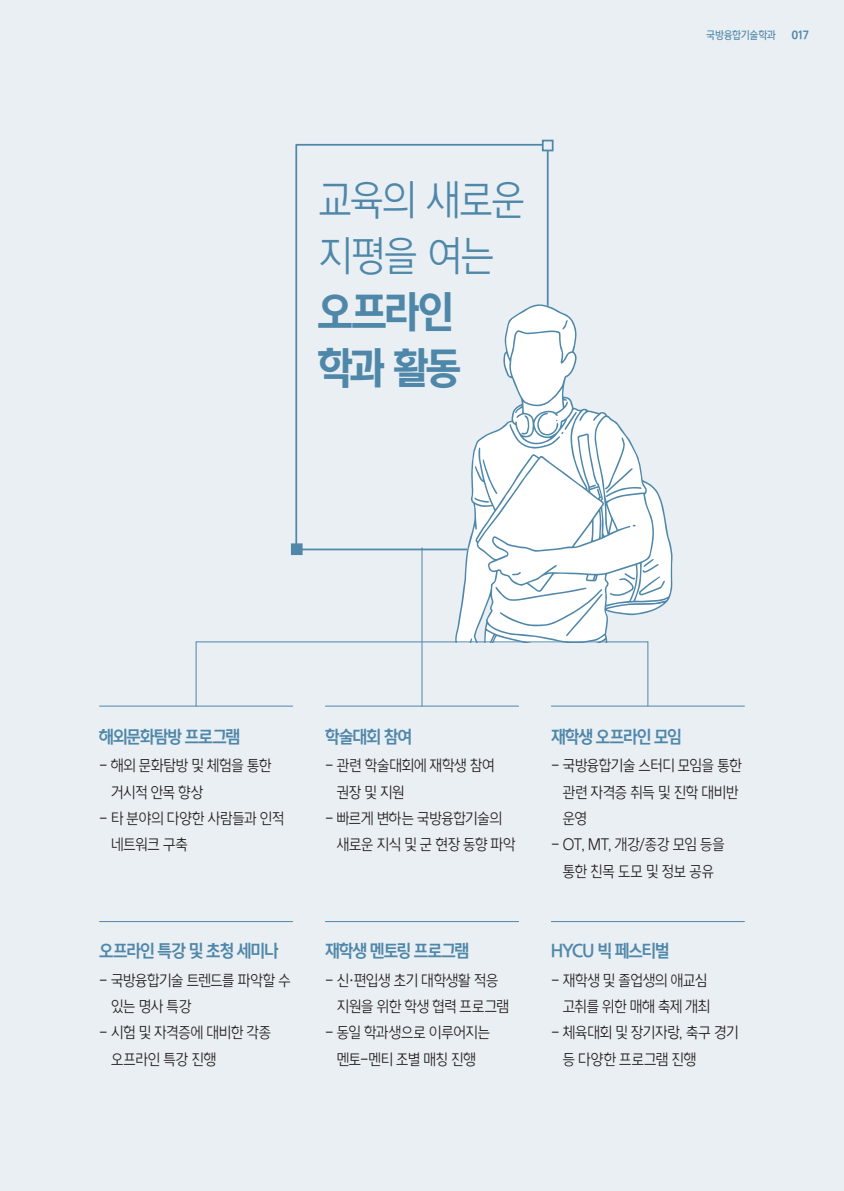
<style>
.page{position:relative;width:844px;height:1191px;background:#fff}
.page>*{position:absolute;margin:0;border:0;box-sizing:border-box;transform-origin:0 0}
.t1{font:40.25px "HYCU Gothic L";letter-spacing:-.055em;color:#4f87a9}
.t2{font:40.25px "HYCU Gothic EB";letter-spacing:-.045em;color:#4f87a9}
.t3{font:16.62px "HYCU Gothic B";letter-spacing:-.04em;color:#4f87a9}
.t4{font:16.62px "HYCU Gothic B";letter-spacing:-.06em;color:#4f87a9}
.t5{font:14.88px/26.2px "HYCU Gothic L";letter-spacing:-.04em;color:#231f20}
.t6{font:10.5px "HYCU Gothic M";letter-spacing:-.02em;color:#4f87a9}
.t7{font:10.5px "HYCU Gothic EB";color:#4f87a9}
</style>
<div class="page">
<div style="left:0;top:0;width:843px;height:1191px;background:#eaeff4"></div>
<div style="left:295px;top:144px;width:253px;height:406px;border:2px solid #4f87a9"></div>
<hr style="left:421px;top:548px;width:1px;height:158px;background:#4f87a9">
<hr style="left:196px;top:642px;width:1px;height:64px;background:#4f87a9">
<hr style="left:647px;top:642px;width:1px;height:64px;background:#4f87a9">
<hr style="left:99px;top:921px;width:193px;height:1px;background:#4f87a9">
<hr style="left:325px;top:921px;width:193px;height:1px;background:#4f87a9">
<hr style="left:551px;top:921px;width:193px;height:1px;background:#4f87a9">
<hr style="left:99px;top:706px;width:193px;height:1px;background:#4f87a9">
<hr style="left:325px;top:706px;width:193px;height:1px;background:#4f87a9">
<hr style="left:551px;top:706px;width:193px;height:1px;background:#4f87a9">
<div style="left:291px;top:543px;width:11px;height:12px;background:#4f87a9"></div>
<div style="left:541px;top:140px;width:12px;height:11px;background:#eaeff4;border:2px solid #4f87a9"></div>
<svg style="left:455px;top:304px;width:217px;height:338px"></svg>
<svg style="left:467px;top:638px;width:5px;height:3px"></svg>
<svg style="left:495px;top:587px;width:107px;height:49px;background:#eef3f6"></svg>
<svg style="left:512px;top:572px;width:8px;height:3px"></svg>
<svg style="left:474px;top:459px;width:23px;height:44px"></svg>
<svg style="left:604px;top:437px;width:37px;height:60px;background:#e5edf2"></svg>
<svg style="left:562px;top:320px;width:5px;height:9px"></svg>
<svg style="left:609px;top:559px;width:55px;height:37px;background:#dee8ef"></svg>
<svg style="left:509px;top:412px;width:67px;height:36px;background:#d2e0e8"></svg>
<hr style="left:196px;top:641px;width:451px;height:1px;background:#4f87a9">
<p class="t1" style="left:317px;top:179px;width:209px">교육의 새로운</p>
<p class="t1" style="left:317px;top:235px;width:178px">지평을 여는</p>
<p class="t2" style="left:317px;top:291px;width:136px">오프라인</p>
<p class="t2" style="left:317px;top:347px;width:145px">학과 활동</p>
<p class="t6" style="left:706px;top:29px;width:71px">국방융합기술학과</p>
<p class="t7" style="left:791px;top:29px;width:19px">017</p>
<p class="t3" style="left:99px;top:728px;width:142px">해외문화탐방 프로그램</p>
<p class="t5" style="left:111px;top:754px;width:162px;text-indent:-11px">- 해외 문화탐방 및 체험을 통한 거시적 안목 향상</p>
<p class="t5" style="left:111px;top:806px;width:175px;text-indent:-11px">- 타 분야의 다양한 사람들과 인적 네트워크 구축</p>
<p class="t3" style="left:325px;top:728px;width:88px">학술대회 참여</p>
<p class="t5" style="left:336px;top:754px;width:160px;text-indent:-11px">- 관련 학술대회에 재학생 참여 권장 및 지원</p>
<p class="t5" style="left:336px;top:806px;width:180px;text-indent:-11px">- 빠르게 변하는 국방융합기술의 새로운 지식 및 군 현장 동향 파악</p>
<p class="t3" style="left:99px;top:942px;width:181px">오프라인 특강 및 초청 세미나</p>
<p class="t5" style="left:111px;top:968px;width:181px;text-indent:-11px">- 국방융합기술 트렌드를 파악할 수 있는 명사 특강</p>
<p class="t5" style="left:111px;top:1020px;width:162px;text-indent:-11px">- 시험 및 자격증에 대비한 각종 오프라인 특강 진행</p>
<p class="t3" style="left:325px;top:942px;width:145px">재학생 멘토링 프로그램</p>
<p class="t5" style="left:336px;top:968px;width:174px;text-indent:-11px">- 신·편입생 초기 대학생활 적응 지원을 위한 학생 협력 프로그램</p>
<p class="t5" style="left:325px;top:1020px;width:167px;text-align:center">- 동일 학과생으로 이루어지는 멘토-멘티 조별 매칭 진행</p>
<p class="t3" style="left:551px;top:728px;width:132px">재학생 오프라인 모임</p>
<p class="t5" style="left:562px;top:754px;width:181px;text-indent:-11px">- 국방융합기술 스터디 모임을 통한 관련 자격증 취득 및 진학 대비반 운영</p>
<p class="t5" style="left:551px;top:832px;width:175px;text-align:center">- OT, MT, 개강/종강 모임 등을 통한 친목 도모 및 정보 공유</p>
<p class="t4" style="left:551px;top:942px;width:119px">HYCU 빅 페스티벌</p>
<p class="t5" style="left:551px;top:968px;width:161px;text-align:right">- 재학생 및 졸업생의 애교심 고취를 위한 매해 축제 개최</p>
<p class="t5" style="left:562px;top:1020px;width:178px;text-indent:-11px">- 체육대회 및 장기자랑, 축구 경기 등 다양한 프로그램 진행</p>
</div>
